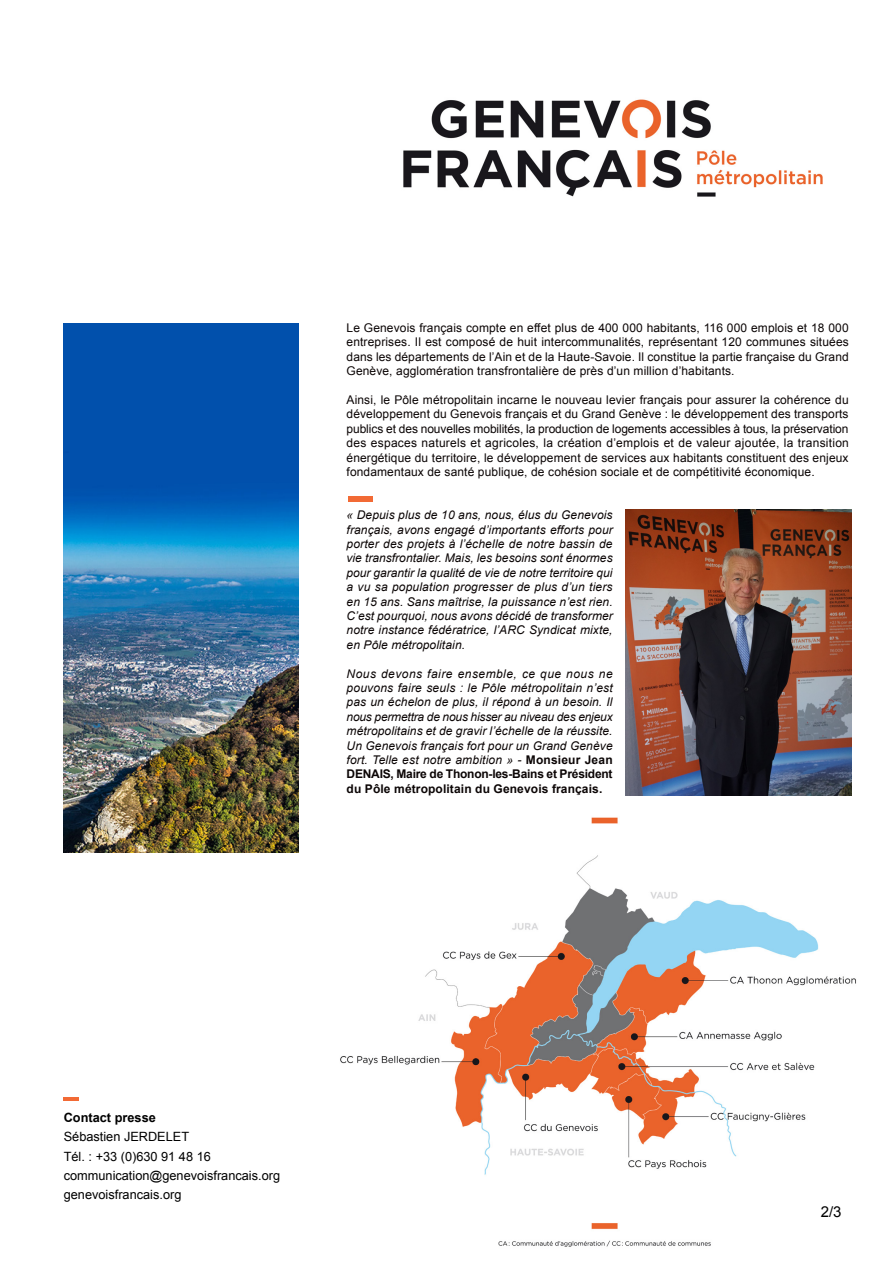
<style>
.page{position:relative;width:893px;height:1263px;background:#fff}
.page>*{position:absolute;margin:0;border:0;box-sizing:border-box;transform-origin:0 0}
.t1{font:15px "Arial";color:#000}
.t2{font:12.75px/19.5px "Arial";color:#000}
.t3{font:700 12.75px "Arial";color:#000}
.t4{font:12px/14.4px "Arial";letter-spacing:.01em;color:#0b0505;text-align:justify}
.t5{font:italic 12px/14.4px "Arial";letter-spacing:.01em;color:#0b0505;text-align:justify}
.s1{font-weight:700;font-style:normal}
</style>
<div class="page">
<img style="left:340px;top:817px;width:516px;height:430px">
<div style="left:348px;top:496px;width:24px;height:6px;background:#f26a35"></div>
<hr style="left:64px;top:1097px;width:15px;height:3px;background:#f26a35">
<img style="left:64px;top:323px;width:235px;height:529px">
<img style="left:403px;top:99px;width:420px;height:98px">
<img style="left:625px;top:510px;width:227px;height:285px">
<p class="t4" style="left:347px;top:321px;width:504px">Le Genevois français compte en effet plus de 400 000 habitants, 116 000 emplois et 18 000 entreprises. Il est composé de huit intercommunalités, représentant 120 communes situées dans les départements de l’Ain et de la Haute-Savoie. Il constitue la partie française du Grand Genève, agglomération transfrontalière de près d’un million d’habitants.</p>
<p class="t4" style="left:347px;top:393px;width:504px">Ainsi, le Pôle métropolitain incarne le nouveau levier français pour assurer la cohérence du développement du Genevois français et du Grand Genève : le développement des transports publics et des nouvelles mobilités, la production de logements accessibles à tous, la préservation des espaces naturels et agricoles, la création d’emplois et de valeur ajoutée, la transition énergétique du territoire, le développement de services aux habitants constituent des enjeux fondamentaux de santé publique, de cohésion sociale et de compétitivité économique.</p>
<p class="t5" style="left:347px;top:508px;width:268px">« Depuis plus de 10 ans, nous, élus du Genevois français, avons engagé d’importants efforts pour porter des projets à l’échelle de notre bassin de vie transfrontalier. Mais, les besoins sont énormes pour garantir la qualité de vie de notre territoire qui a vu sa population progresser de plus d’un tiers en 15 ans. Sans maîtrise, la puissance n’est rien.<br>C’est pourquoi, nous avons décidé de transformer notre instance fédératrice, l’ARC Syndicat mixte, en Pôle métropolitain.</p>
<p class="t5" style="left:347px;top:666px;width:268px">Nous devons faire ensemble, ce que nous ne pouvons faire seuls : le Pôle métropolitain n’est pas un échelon de plus, il répond à un besoin. Il nous permettra de nous hisser au niveau des enjeux métropolitains et de gravir l’échelle de la réussite.<br>Un Genevois français fort pour un Grand Genève fort. Telle est notre ambition » - <span class="s1">Monsieur Jean DENAIS, Maire de Thonon-les-Bains et Président du Pôle métropolitain du Genevois français.</span></p>
<p class="t3" style="left:64px;top:1108px;width:94px">Contact presse</p>
<p class="t2" style="left:64px;top:1127px;width:218px">Sébastien JERDELET<br>Tél. : +33 (0)630 91 48 16 communication@genevoisfrancais.org genevoisfrancais.org</p>
<p class="t1" style="left:821px;top:1201px;width:22px">2/3</p>
</div>
